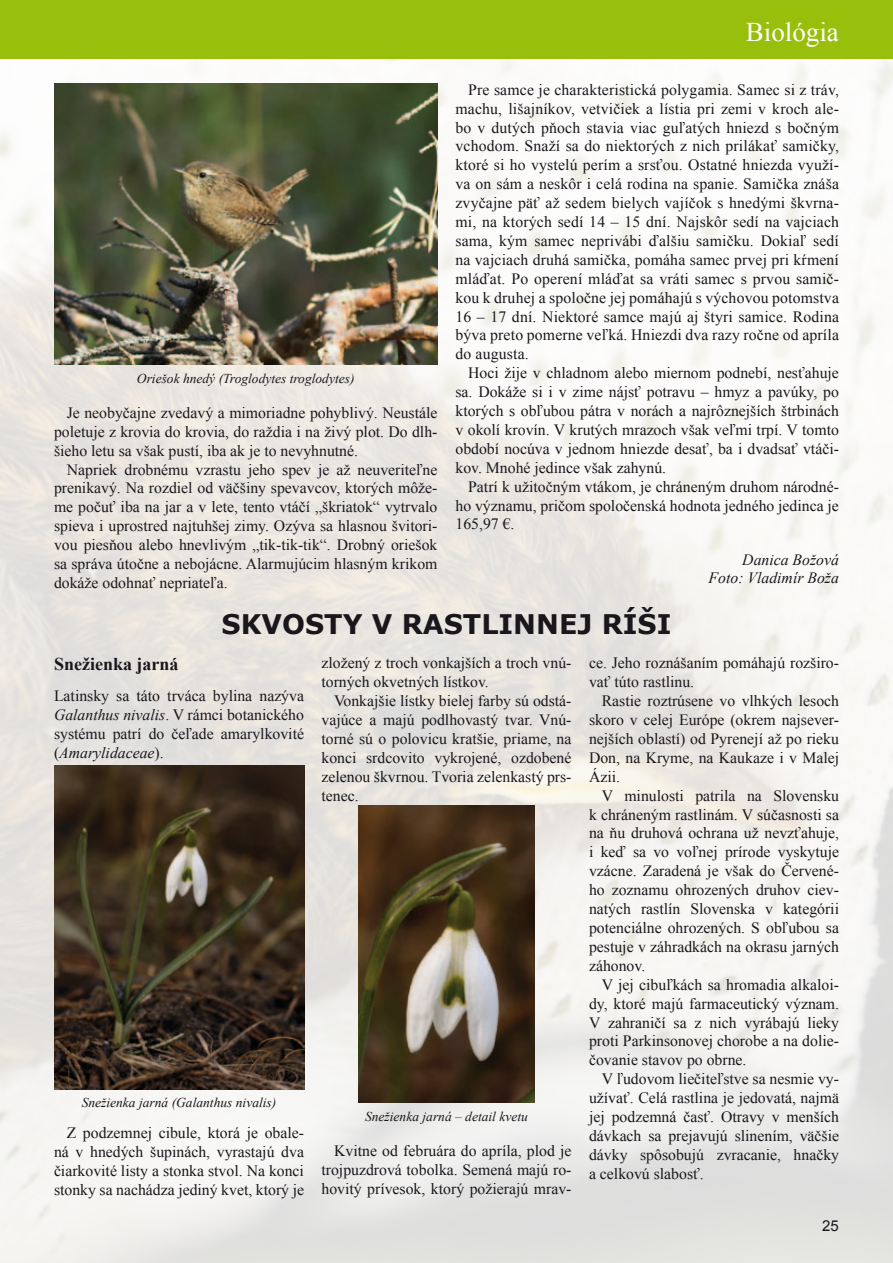
<style>
.page{position:relative;width:893px;height:1263px;background:#fff}
.page>*{position:absolute;margin:0;border:0;box-sizing:border-box;transform-origin:0 0}
.t1{font:700 27px "Verdana";color:#1a171c}
.t2{font:27px "Times New Roman";color:#fff}
.t3{font:700 18px "Times New Roman";color:#1a171c}
.t4{font:15.75px/18.9px "Times New Roman";color:#1a171c;text-align:justify}
.t5{font:italic 15.75px/18.9px "Times New Roman";color:#1a171c;text-align:right}
.t6{font:15px "Arial";color:#1a171c}
.t7{font:italic 13.5px "Times New Roman";color:#1a171c}
.s1{font-style:italic}
</style>
<div class="page">
<img style="left:0;top:58px;width:893px;height:1205px">
<img style="left:54px;top:84px;width:383px;height:280px">
<img style="left:54px;top:765px;width:250px;height:324px">
<img style="left:358px;top:805px;width:176px;height:297px">
<div style="left:0;top:0;width:893px;height:58px;background:#98bf0c"></div>
<p class="t7" style="left:137px;top:369px;width:219px">Oriešok hnedý (Troglodytes troglodytes)</p>
<p class="t4" style="left:54px;top:403px;width:385px;text-indent:13px">Je neobyčajne zvedavý a mimoriadne pohyblivý. Neustále poletuje z krovia do krovia, do raždia i na živý plot. Do dlh&shy;šieho letu sa však pustí, iba ak je to nevyhnutné.</p>
<p class="t4" style="left:54px;top:460px;width:385px;text-indent:13px">Napriek drobnému vzrastu jeho spev je až neuveriteľne prenikavý. Na rozdiel od väčšiny spevavcov, ktorých môže&shy;me počuť iba na jar a v lete, tento vtáčí „škriatok“ vytrvalo spieva i uprostred najtuhšej zimy. Ozýva sa hlasnou švitori&shy;vou piesňou alebo hnevlivým „tik-tik-tik“. Drobný oriešok sa správa útočne a nebojácne. Alarmujúcim hlasným krikom dokáže odohnať nepriateľa.</p>
<h1 class="t2" style="left:746px;top:13px;width:95px">Biológia</h1>
<p class="t4" style="left:455px;top:80px;width:385px;text-indent:13px">Pre samce je charakteristická polygamia. Samec si z tráv, machu, lišajníkov, vetvičiek a lístia pri zemi v kroch ale&shy;bo v dutých pňoch stavia viac guľatých hniezd s bočným vchodom. Snaží sa do niektorých z nich prilákať samičky, ktoré si ho vystelú perím a srsťou. Ostatné hniezda využí&shy;va on sám a neskôr i celá rodina na spanie. Samička znáša zvyčajne päť až sedem bielych vajíčok s hnedými škvrna&shy;mi, na ktorých sedí 14 – 15 dní. Najskôr sedí na vajciach sama, kým samec neprivábi ďalšiu samičku. Dokiaľ sedí na vajciach druhá samička, pomáha samec prvej pri kŕmení mláďat. Po operení mláďat sa vráti samec s prvou samič&shy;kou k druhej a spoločne jej pomáhajú s výchovou potomstva 16 – 17 dní. Niektoré samce majú aj štyri samice. Rodina býva preto pomerne veľká. Hniezdi dva razy ročne od apríla do augusta.</p>
<p class="t4" style="left:455px;top:363px;width:385px;text-indent:13px">Hoci žije v chladnom alebo miernom podnebí, nesťahuje sa. Dokáže si i v zime nájsť potravu – hmyz a pavúky, po ktorých s obľubou pátra v norách a najrôznejších štrbinách v okolí krovín. V krutých mrazoch však veľmi trpí. V tomto období nocúva v jednom hniezde desať, ba i dvadsať vtáči&shy;kov. Mnohé jedince však zahynú.</p>
<p class="t4" style="left:455px;top:477px;width:385px;text-indent:13px">Patrí k užitočným vtákom, je chráneným druhom národné&shy;ho významu, pričom spoločenská hodnota jedného jedinca je 165,97 €.</p>
<p class="t5" style="left:709px;top:549px;width:132px">Danica Božová<br>Foto: Vladimír Boža</p>
<h1 class="t1" style="left:222px;top:607px;width:451px">SKVOSTY V RASTLINNEJ RÍŠI</h1>
<p class="t3" style="left:54px;top:651px;width:126px">Snežienka jarná</p>
<p class="t4" style="left:54px;top:686px;width:252px">Latinsky sa táto trváca bylina nazýva <span class="s1">Galanthus nivalis</span>. V rámci botanického systému patrí do čeľade amarylkovité (<span class="s1">Amarylidaceae</span>).</p>
<p class="t7" style="left:82px;top:1093px;width:196px">Snežienka jarná (Galanthus nivalis)</p>
<p class="t4" style="left:54px;top:1123px;width:252px;text-indent:13px">Z podzemnej cibule, ktorá je obale&shy;ná v hnedých šupinách, vyrastajú dva čiarkovité listy a stonka stvol. Na konci stonky sa nachádza jediný kvet, ktorý je</p>
<p class="t4" style="left:321px;top:653px;width:252px">zložený z troch vonkajších a troch vnú&shy;torných okvetných lístkov.</p>
<p class="t4" style="left:321px;top:691px;width:252px;text-indent:13px">Vonkajšie lístky bielej farby sú odstá&shy;vajúce a majú podlhovastý tvar. Vnú&shy;torné sú o polovicu kratšie, priame, na konci srdcovito vykrojené, ozdobené zelenou škvrnou. Tvoria zelenkastý prs&shy;tenec.</p>
<p class="t7" style="left:365px;top:1107px;width:164px">Snežienka jarná – detail kvetu</p>
<p class="t4" style="left:321px;top:1141px;width:252px;text-indent:13px">Kvitne od februára do apríla, plod je trojpuzdrová tobolka. Semená majú ro&shy;hovitý prívesok, ktorý požierajú mrav-</p>
<p class="t4" style="left:589px;top:653px;width:252px">ce. Jeho roznášaním pomáhajú rozširo&shy;vať túto rastlinu.</p>
<p class="t4" style="left:589px;top:691px;width:252px;text-indent:13px">Rastie roztrúsene vo vlhkých lesoch skoro v celej Európe (okrem najsever&shy;nejších oblastí) od Pyrenejí až po rieku Don, na Kryme, na Kaukaze i v Malej Ázii.</p>
<p class="t4" style="left:589px;top:786px;width:252px;text-indent:13px">V minulosti patrila na Slovensku k chráneným rastlinám. V súčasnosti sa na ňu druhová ochrana už nevzťahuje, i keď sa vo voľnej prírode vyskytuje vzácne. Zaradená je však do Červené&shy;ho zoznamu ohrozených druhov ciev&shy;natých rastlín Slovenska v kategórii potenciálne ohrozených. S obľubou sa pestuje v záhradkách na okrasu jarných záhonov.</p>
<p class="t4" style="left:589px;top:975px;width:252px;text-indent:13px">V jej cibuľkách sa hromadia alkaloi&shy;dy, ktoré majú farmaceutický význam.<br>V zahraničí sa z nich vyrábajú lieky proti Parkinsonovej chorobe a na dolie&shy;čovanie stavov po obrne.</p>
<p class="t4" style="left:589px;top:1069px;width:252px;text-indent:13px">V ľudovom liečiteľstve sa nesmie vy&shy;užívať. Celá rastlina je jedovatá, najmä jej podzemná časť. Otravy v menších dávkach sa prejavujú slinením, väčšie dávky spôsobujú zvracanie, hnačky a celkovú slabosť.</p>
<p class="t6" style="left:822px;top:1216px;width:18px">25</p>
</div>
